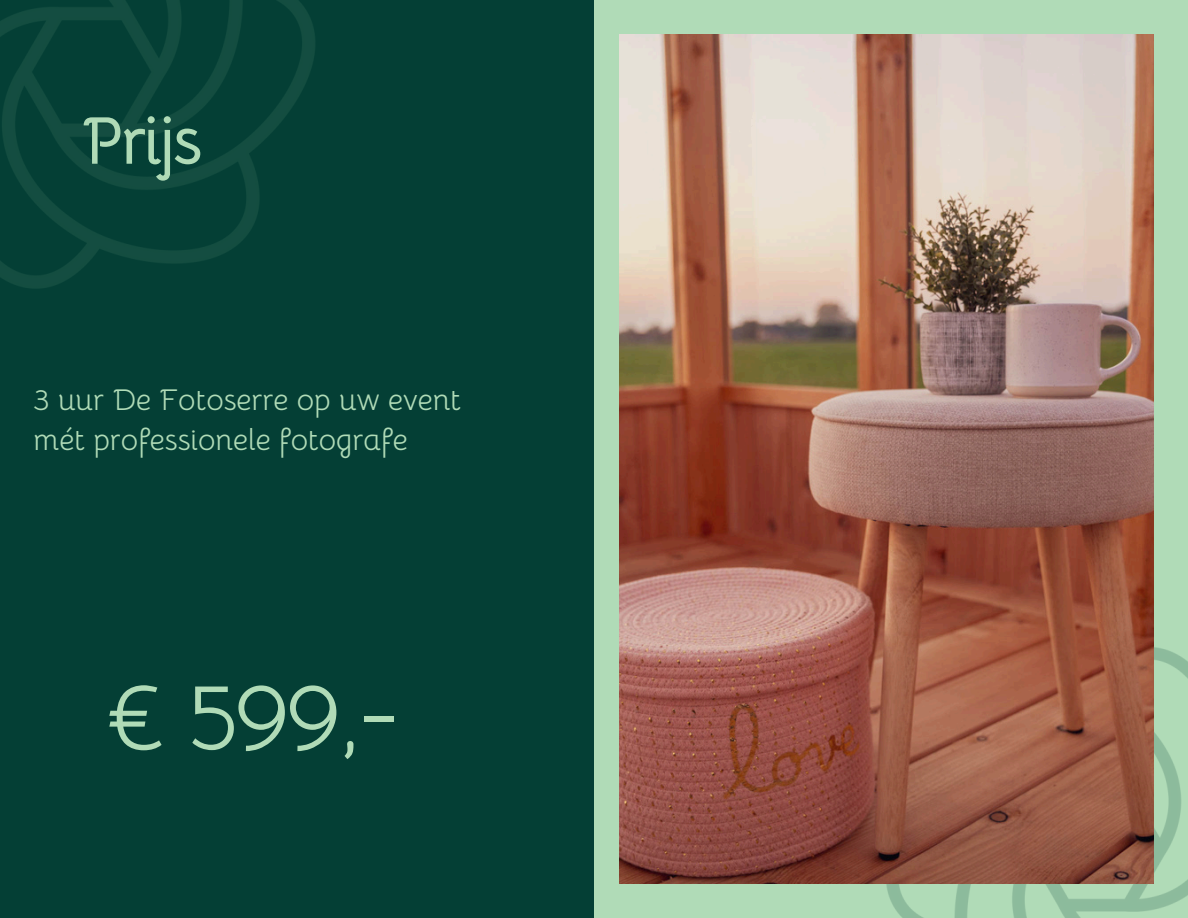
<style>
.page{position:relative;width:1188px;height:918px;background:#b0dbb7}
.page>*{position:absolute;margin:0;border:0;box-sizing:border-box;transform-origin:0 0}
.t1{font:97.95px "Bellota";color:#b0dbb7}
.t2{font:700 67.5px "Bellota";letter-spacing:-.04em;color:#b0dbb7}
.t3{font:30px "Bellota";color:#b0dbb7}
</style>
<div class="page">
<div style="left:0;top:0;width:594px;height:918px;background:#043f35"></div>
<img style="left:886px;top:647px;width:302px;height:271px">
<img style="left:619px;top:34px;width:535px;height:850px">
<img style="left:0;top:0;width:315px;height:288px">
<p class="t2" style="left:82px;top:98px;width:122px">Prijs</p>
<p class="t3" style="left:34px;top:381px;width:429px">3 uur De Fotoserre op uw event</p>
<p class="t3" style="left:34px;top:421px;width:376px">mét professionele fotografe</p>
<p class="t1" style="left:102px;top:655px;width:301px">€ 599,-</p>
</div>
